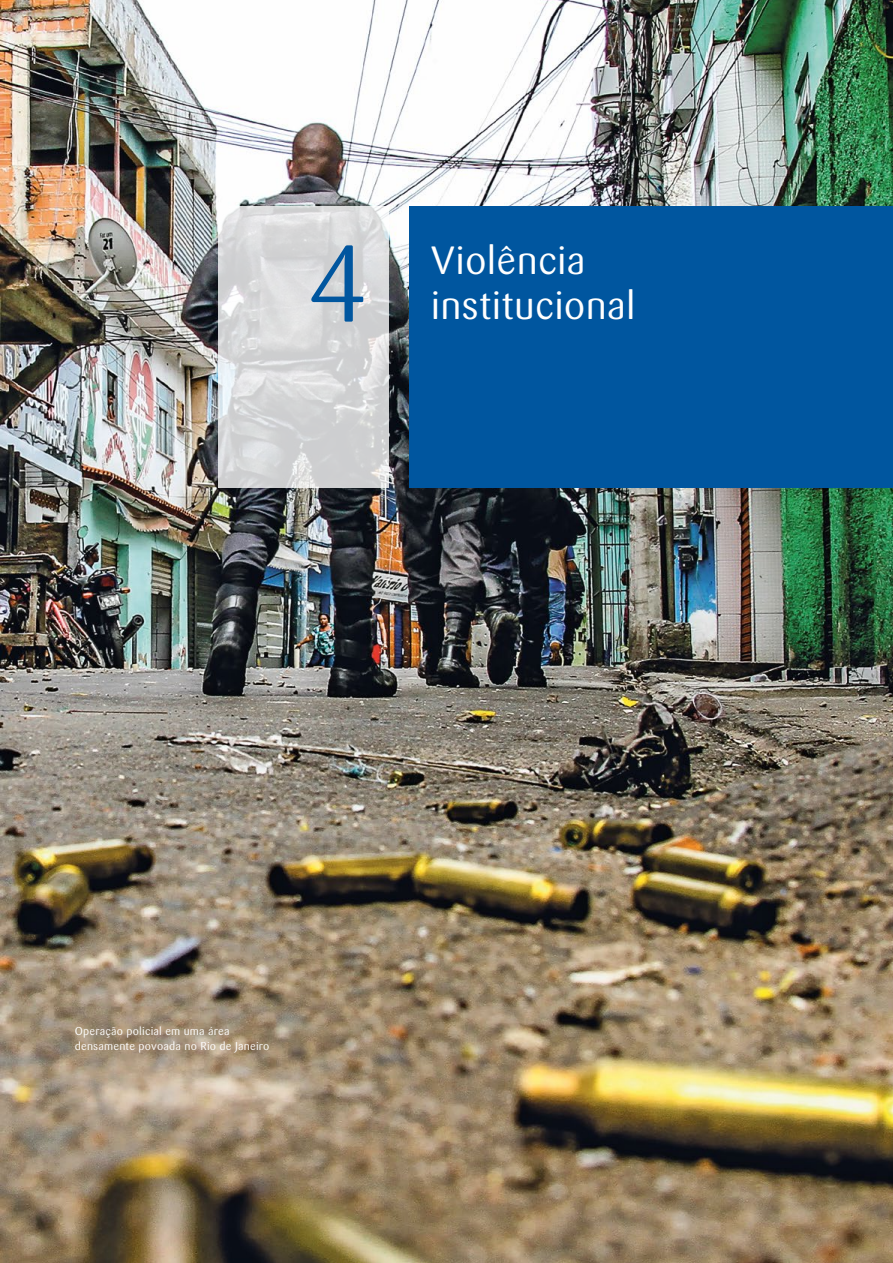
<style>
.page{position:relative;width:893px;height:1263px;background:#fff}
.page>*{position:absolute;margin:0;border:0;box-sizing:border-box;transform-origin:0 0}
._01_head_01_ziffer{font:108px "Sari OT";color:#00569f}
._01_head_01{font:39px/45px "Sari OT";letter-spacing:.005em;color:#fff}
._03_BU{font:11.25px/15px "Sari OT";letter-spacing:.015em;color:#fff}
</style>
<div class="page">
<img style="left:0;top:0;width:893px;height:1263px">
<div style="left:409px;top:206px;width:484px;height:282px;background:#00569f"></div>
<svg style="left:218px;top:206px;width:170px;height:282px;background:#d8d9da"></svg>
<p class="_01_head_01_ziffer" style="left:308px;top:214px;width:61px">4</p>
<p class="_01_head_01" style="left:431px;top:238px;width:206px">Violência institucional</p>
<p class="_03_BU" style="left:75px;top:1024px;width:196px">Operação policial em uma área densamente povoada no Rio de Janeiro</p>
</div>
